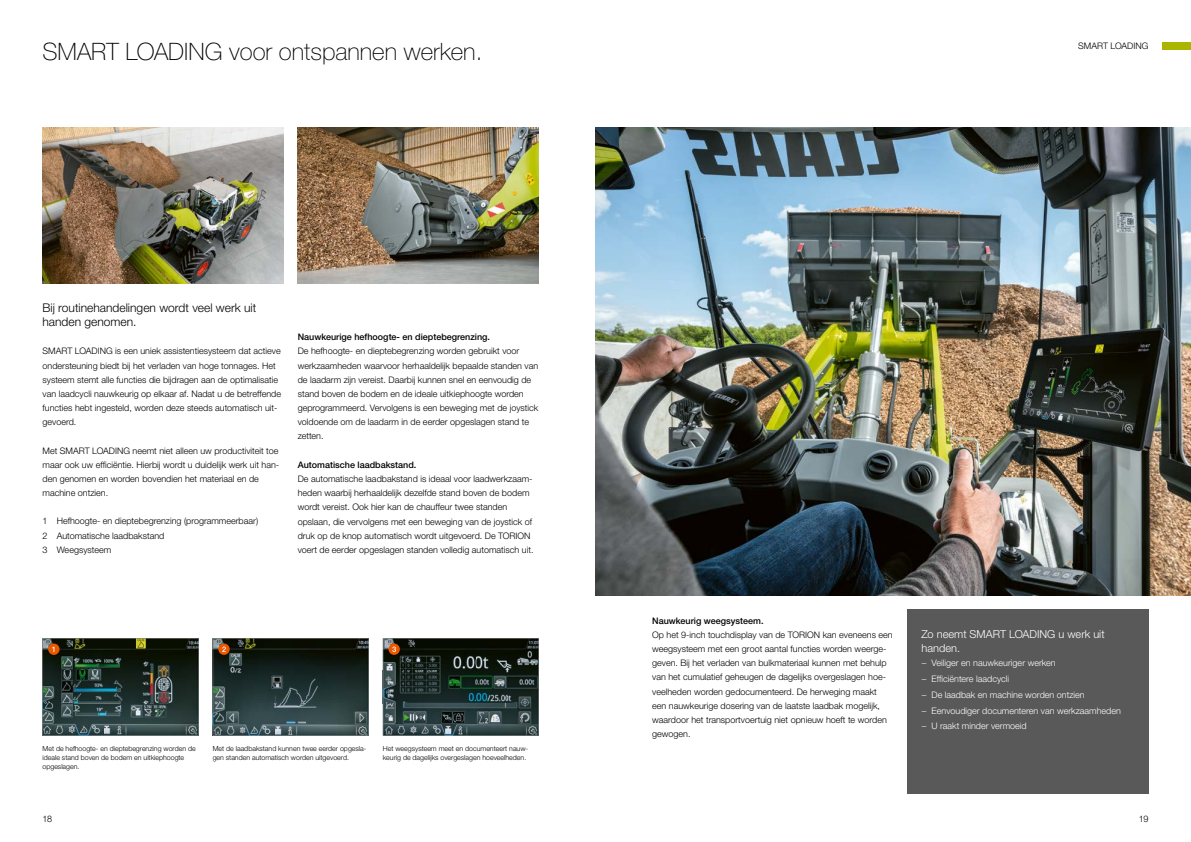
<style>
.page{position:relative;width:1191px;height:842px;background:#fff}
.page>*{position:absolute;margin:0;border:0;box-sizing:border-box;transform-origin:0 0}
.t1{font:100 24px "CLAAS Helvetica Neue";color:#000}
.t2{font:300 12px/14.2px "CLAAS Helvetica Neue";color:#000}
.t3{font:300 11px/14px "CLAAS Helvetica Neue";color:#fff}
.t4{font:300 9px/14.2px "CLAAS Helvetica Neue";color:#000}
.t5{font:300 9px/15.8px "CLAAS Helvetica Neue";color:#fff}
.t6{font:500 9px "CLAAS Helvetica Neue";color:#000}
.t7{font:300 7px/9px "CLAAS Helvetica Neue";color:#000}
</style>
<div class="page">
<div style="left:1162px;top:43px;width:29px;height:7px;background:#aab500"></div>
<img style="left:595px;top:128px;width:596px;height:467px">
<img style="left:43px;top:128px;width:240px;height:155px">
<img style="left:298px;top:128px;width:241px;height:155px">
<svg style="left:383px;top:638px;width:156px;height:98px;background:#2c3a36"></svg>
<img style="left:43px;top:638px;width:155px;height:98px">
<svg style="left:213px;top:638px;width:156px;height:98px;background:#2b3937"></svg>
<div style="left:907px;top:609px;width:241px;height:185px;background:#595959"></div>
<h1 class="t1" style="left:43px;top:36px;width:441px">SMART LOADING voor ontspannen werken.</h1>
<h2 class="t2" style="left:43px;top:301px;width:215px">Bij routinehandelingen wordt veel werk uit handen genomen.</h2>
<p class="t4" style="left:43px;top:344px;width:240px">SMART LOADING is een uniek assistentiesysteem dat actieve ondersteuning biedt bij het verladen van hoge tonnages. Het systeem stemt alle functies die bijdragen aan de optimalisatie van laadcycli nauwkeurig op elkaar af. Nadat u de betreffende functies hebt ingesteld, worden deze steeds automatisch uit&shy;gevoerd.</p>
<p class="t4" style="left:43px;top:443px;width:238px">Met SMART LOADING neemt niet alleen uw productiviteit toe maar ook uw efficiëntie. Hierbij wordt u duidelijk werk uit han&shy;den genomen en worden bovendien het materiaal en de machine ontzien.</p>
<p class="t4" style="left:43px;top:514px;width:217px">1 Hefhoogte- en dieptebegrenzing (programmeerbaar)<br>2 Automatische laadbakstand<br>3 Weegsysteem</p>
<p class="t6" style="left:298px;top:331px;width:194px">Nauwkeurige hefhoogte- en dieptebegrenzing.</p>
<p class="t4" style="left:298px;top:344px;width:242px">De hefhoogte- en dieptebegrenzing worden gebruikt voor werkzaamheden waarvoor herhaaldelijk bepaalde standen van de laadarm zijn vereist. Daarbij kunnen snel en eenvoudig de stand boven de bodem en de ideale uitkiephoogte worden geprogrammeerd. Vervolgens is een beweging met de joystick voldoende om de laadarm in de eerder opgeslagen stand te zetten.</p>
<p class="t6" style="left:298px;top:459px;width:120px">Automatische laadbakstand.</p>
<p class="t4" style="left:298px;top:472px;width:237px">De automatische laadbakstand is ideaal voor laadwerkzaam&shy;heden waarbij herhaaldelijk dezelfde stand boven de bodem wordt vereist. Ook hier kan de chauffeur twee standen opslaan, die vervolgens met een beweging van de joystick of druk op de knop automatisch wordt uitgevoerd. De TORION voert de eerder opgeslagen standen volledig automatisch uit.</p>
<p class="t7" style="left:43px;top:744px;width:155px">Met de hefhoogte- en dieptebegrenzing worden de ideale stand boven de bodem en uitkiephoogte opgeslagen.</p>
<p class="t7" style="left:213px;top:744px;width:155px">Met de laadbakstand kunnen twee eerder opgesla&shy;gen standen automatisch worden uitgevoerd.</p>
<p class="t7" style="left:383px;top:744px;width:147px">Het weegsysteem meet en documenteert nauw&shy;keurig de dagelijks overgeslagen hoeveelheden.</p>
<p class="t4" style="left:1078px;top:39px;width:72px">SMART LOADING</p>
<p class="t6" style="left:652px;top:615px;width:113px">Nauwkeurig weegsysteem.</p>
<p class="t4" style="left:652px;top:628px;width:242px">Op het 9-inch touchdisplay van de TORION kan eveneens een weegsysteem met een groot aantal functies worden weerge&shy;geven. Bij het verladen van bulkmateriaal kunnen met behulp van het cumulatief geheugen de dagelijks overgeslagen hoe&shy;veelheden worden gedocumenteerd. De herweging maakt een nauwkeurige dosering van de laatste laadbak mogelijk, waardoor het transportvoertuig niet opnieuw hoeft te worden gewogen.</p>
<p class="t3" style="left:921px;top:627px;width:184px">Zo neemt SMART LOADING u werk uit handen.</p>
<p class="t5" style="left:921px;top:655px;width:201px">− Veiliger en nauwkeuriger werken<br>− Efficiëntere laadcycli<br>− De laadbak en machine worden ontzien<br>− Eenvoudiger documenteren van werkzaamheden − U raakt minder vermoeid</p>
<p class="t4" style="left:43px;top:812px;width:11px">18</p>
<p class="t4" style="left:1139px;top:812px;width:11px">19</p>
</div>
